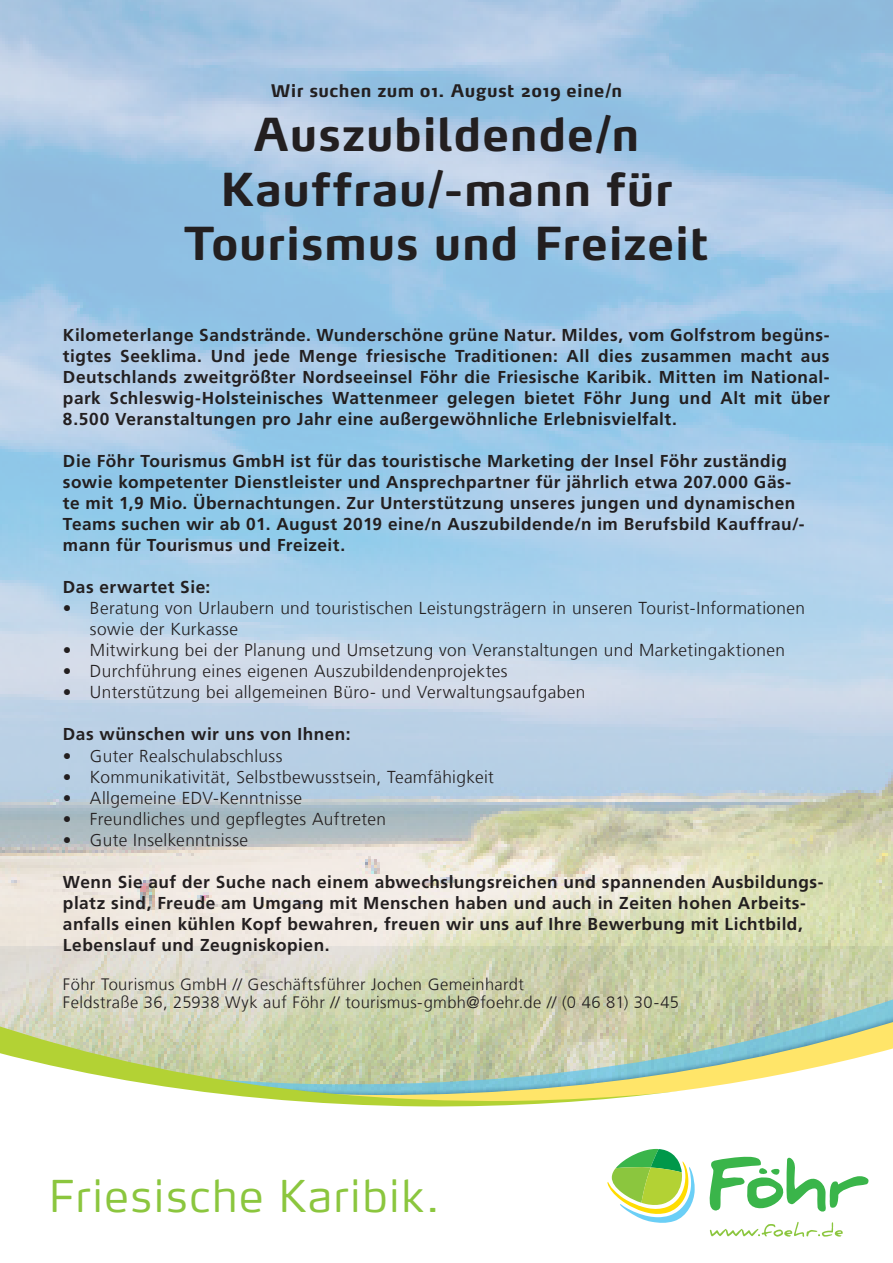
<style>
.page{position:relative;width:893px;height:1263px;background:#fff}
.page>*{position:absolute;margin:0;border:0;box-sizing:border-box;transform-origin:0 0}
.Headlines{font:700 45px "Max OT";letter-spacing:.015em;color:#231f20}
.t1{font:300 43.5px "Max OT";letter-spacing:.03em;color:#8bc63e}
.Headlines-2{font:700 17.25px/21px "Frutiger LT Com";letter-spacing:.03em;color:#231f20}
.t2{font:300 17.25px/21px "Frutiger LT Com";letter-spacing:.02em;color:#231f20}
.Headlines-3{font:700 17.25px "Max OT";letter-spacing:.025em;color:#231f20}
.Headlines-4{font:300 16.5px "Frutiger LT Com";letter-spacing:.025em;color:#231f20}
</style>
<div class="page">
<img style="left:0;top:0;width:893px;height:946px">
<svg style="left:0;top:951px;width:893px;height:35px;background:#d3d5bb"></svg>
<svg style="left:0;top:986px;width:893px;height:163px"></svg>
<svg style="left:709px;top:1156px;width:160px;height:81px"></svg>
<svg style="left:607px;top:1149px;width:88px;height:74px"></svg>
<p class="Headlines-3" style="left:271px;top:80px;width:353px">Wir suchen zum 01. August 2019 eine/n</p>
<p class="Headlines" style="left:254px;top:106px;width:387px">Auszubildende/n</p>
<p class="Headlines" style="left:220px;top:160px;width:454px">Kauffrau/-mann für</p>
<p class="Headlines" style="left:184px;top:214px;width:526px">Tourismus und Freizeit</p>
<p class="Headlines-2" style="left:63px;top:325px;width:768px;text-align:justify">Kilometerlange Sandstrände. Wunderschöne grüne Natur. Mildes, vom Golfstrom begüns&shy;tigtes Seeklima. Und jede Menge friesische Traditionen: All dies zusammen macht aus Deutschlands zweitgrößter Nordseeinsel Föhr die Friesische Karibik. Mitten im National&shy;park Schleswig-Holsteinisches Wattenmeer gelegen bietet Föhr Jung und Alt mit über 8.500 Veranstaltungen pro Jahr eine außergewöhnliche Erlebnisvielfalt.</p>
<p class="Headlines-2" style="left:63px;top:451px;width:743px">Die Föhr Tourismus GmbH ist für das touristische Marketing der Insel Föhr zuständig sowie kompetenter Dienstleister und Ansprechpartner für jährlich etwa 207.000 Gäs&shy;te mit 1,9 Mio. Übernachtungen. Zur Unterstützung unseres jungen und dynamischen Teams suchen wir ab 01. August 2019 eine/n Auszubildende/n im Berufsbild Kauffrau/- mann für Tourismus und Freizeit.</p>
<p class="Headlines-2" style="left:63px;top:577px;width:149px">Das erwartet Sie:</p>
<p class="t2" style="left:90px;top:598px;width:717px;text-indent:-27px">• Beratung von Urlaubern und touristischen Leistungsträgern in unseren Tourist-Informationen sowie der Kurkasse</p>
<p class="t2" style="left:63px;top:640px;width:723px">• Mitwirkung bei der Planung und Umsetzung von Veranstaltungen und Marketingaktionen</p>
<p class="t2" style="left:63px;top:661px;width:446px">• Durchführung eines eigenen Auszubildendenprojektes</p>
<p class="t2" style="left:63px;top:682px;width:524px">• Unterstützung bei allgemeinen Büro- und Verwaltungsaufgaben</p>
<p class="Headlines-2" style="left:63px;top:724px;width:289px">Das wünschen wir uns von Ihnen:</p>
<p class="t2" style="left:63px;top:745px;width:221px">• Guter Realschulabschluss</p>
<p class="t2" style="left:63px;top:766px;width:432px">• Kommunikativität, Selbstbewusstsein, Teamfähigkeit</p>
<p class="t2" style="left:63px;top:787px;width:241px">• Allgemeine EDV-Kenntnisse</p>
<p class="t2" style="left:63px;top:808px;width:325px">• Freundliches und gepflegtes Auftreten</p>
<p class="t2" style="left:63px;top:829px;width:187px">• Gute Inselkenntnisse</p>
<p class="Headlines-2" style="left:63px;top:871px;width:762px">Wenn Sie auf der Suche nach einem abwechslungsreichen und spannenden Ausbildungs&shy;platz sind, Freude am Umgang mit Menschen haben und auch in Zeiten hohen Arbeits&shy;anfalls einen kühlen Kopf bewahren, freuen wir uns auf Ihre Bewerbung mit Lichtbild, Lebenslauf und Zeugniskopien.</p>
<p class="Headlines-4" style="left:63px;top:974px;width:462px">Föhr Tourismus GmbH // Geschäftsführer Jochen Gemeinhardt</p>
<p class="Headlines-4" style="left:63px;top:992px;width:617px">Feldstraße 36, 25938 Wyk auf Föhr // tourismus-gmbh@foehr.de // (0 46 81) 30-45</p>
<h2 class="t1" style="left:49px;top:1168px;width:393px">Friesische Karibik.</h2>
</div>
